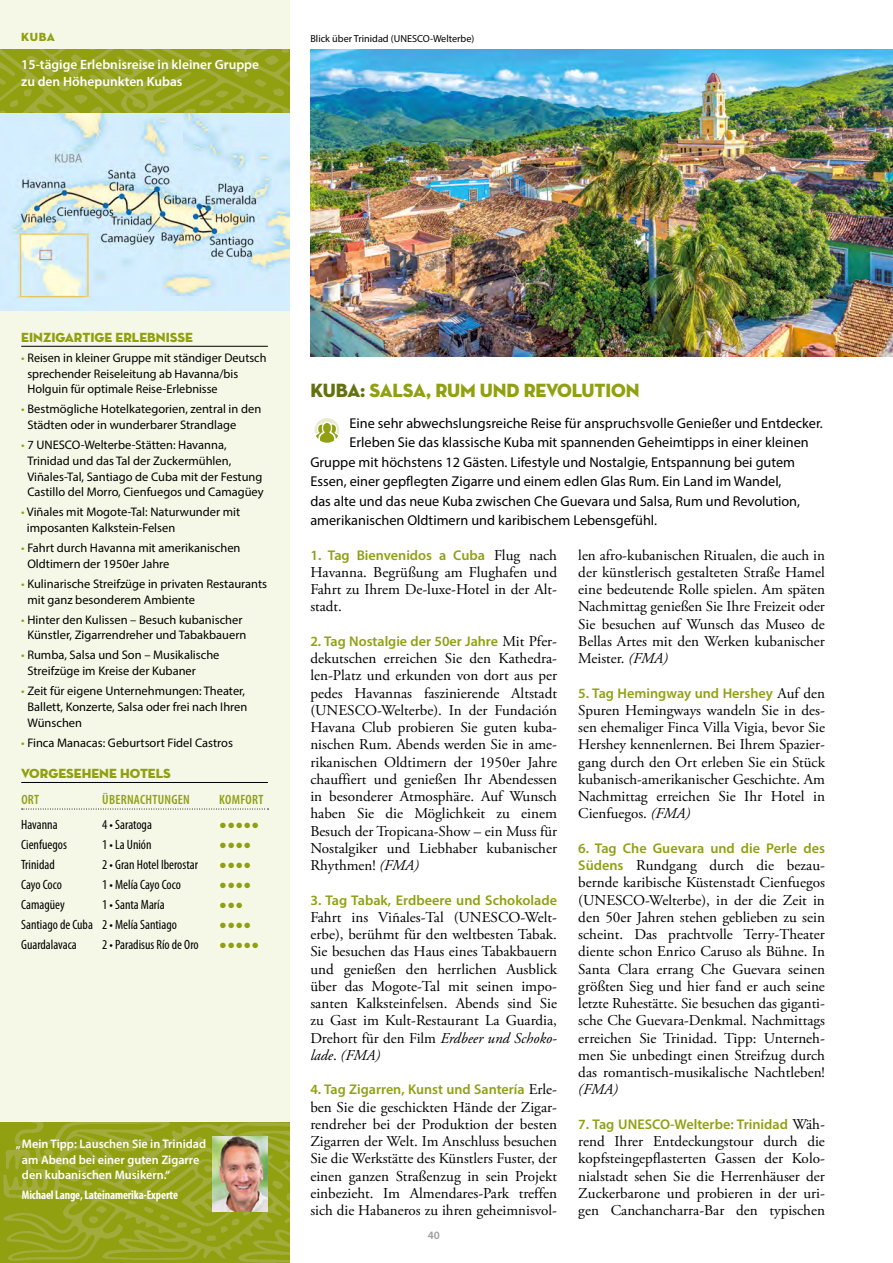
<style>
.page{position:relative;width:893px;height:1263px;background:#fff}
.page>*{position:absolute;margin:0;border:0;box-sizing:border-box;transform-origin:0 0}
.t1{font:19.5px "Neutra Disp Titling";letter-spacing:-.01em;color:#90a011}
.t2{font:15px/17.2px "Adobe Garamond Pro";color:#000;text-align:justify}
.t3{font:italic 15px "Adobe Garamond Pro";color:#000}
.t4{font:14.25px "Myriad Pro";color:#000}
.t5{font:600 14.1px "Myriad Pro";color:#90a011}
.t6{font:condensed 13.5px "Myriad Pro";color:#000}
.t7{font:600 13.5px/16.5px "Myriad Pro";color:#fff}
.t8{font:13.5px "Neutra Disp Titling";color:#90a011}
.t9{font:600 condensed 13.5px "Myriad Pro";letter-spacing:.02em;color:#90a011}
.t10{font:12.75px "Arial";color:#90a011}
.t11{font:12.45px/15.8px "Myriad Pro";color:#000}
.t12{font:600 12.45px/15.8px "Myriad Pro";color:#fff}
.t13{font:700 condensed 12.45px "Myriad Pro";letter-spacing:-.01em;color:#fff;scale:.96 1}
.t14{font:12px "Neutra Disp Titling";color:#90a011}
.t15{font:600 11.25px "Myriad Pro";color:#9c9c9d}
.t16{font:10.2px "Myriad Pro";color:#000}
.s1{color:#90a011}
.s2{color:#647112}
.s3{font-family:"Adobe Garamond Pro";font-weight:400;font-size:15px;color:#000}
.s4{font-style:italic}
.s5{font-family:"Myriad Pro";font-weight:600;font-size:14.1px;color:#90a011}
</style>
<div class="page">
<div style="left:0;top:0;width:289px;height:1263px;background:#f5f8e6"></div>
<img style="left:0;top:49px;width:289px;height:261px">
<hr style="left:21px;top:346px;width:247px;height:1px;background:#000">
<hr style="left:21px;top:782px;width:247px;height:1px;background:#000">
<svg style="left:22px;top:809px;width:246px;height:1px"></svg>
<img style="left:0;top:1123px;width:289px;height:140px">
<img style="left:310px;top:49px;width:583px;height:307px">
<img style="left:213px;top:1136px;width:55px;height:75px">
<svg style="left:315px;top:418px;width:24px;height:25px"></svg>
<p class="t14" style="left:21px;top:30px;width:35px">KUBA</p>
<p class="t7" style="left:21px;top:56px;width:239px">15-tägige Erlebnisreise in kleiner Gruppe zu den Höhepunkten Kubas</p>
<p class="t16" style="left:310px;top:32px;width:166px">Blick über Trinidad (UNESCO-Welterbe)</p>
<p class="t8" style="left:21px;top:329px;width:173px">EINZIGARTIGE ERLEBNISSE</p>
<p class="t11" style="left:27px;top:350px;width:241px;text-indent:-6px"><span class="s1">•</span> Reisen in kleiner Gruppe mit ständiger Deutsch sprechender Reiseleitung ab Havanna/bis<br>Holguin für optimale Reise-Erlebnisse</p>
<p class="t11" style="left:27px;top:401px;width:235px;text-indent:-6px"><span class="s1">•</span> Bestmögliche Hotelkategorien, zentral in den<br>Städten oder in wunderbarer Strandlage</p>
<p class="t11" style="left:27px;top:437px;width:238px;text-indent:-6px"><span class="s1">•</span> 7 UNESCO-Welterbe-Stätten: Havanna, Trinidad und das Tal der Zuckermühlen, Viñales-Tal, Santiago de Cuba mit der Festung Castillo del Morro, Cienfuegos und Camagüey</p>
<p class="t11" style="left:27px;top:504px;width:215px;text-indent:-6px"><span class="s1">•</span> Viñales mit Mogote-Tal: Naturwunder mit imposanten Kalkstein-Felsen</p>
<p class="t11" style="left:27px;top:540px;width:215px;text-indent:-6px"><span class="s1">•</span> Fahrt durch Havanna mit amerikanischen<br>Oldtimern der 1950er Jahre</p>
<p class="t11" style="left:27px;top:576px;width:241px;text-indent:-6px"><span class="s1">•</span> Kulinarische Streifzüge in privaten Restaurants mit ganz besonderem Ambiente</p>
<p class="t11" style="left:21px;top:611px;width:227px;text-align:center"><span class="s1">•</span> Hinter den Kulissen – Besuch kubanischer<br>Künstler, Zigarrendreher und Tabakbauern</p>
<p class="t11" style="left:27px;top:647px;width:194px;text-indent:-6px"><span class="s1">•</span> Rumba, Salsa und Son – Musikalische<br>Streifzüge im Kreise der Kubaner</p>
<p class="t11" style="left:27px;top:683px;width:221px;text-indent:-6px"><span class="s1">•</span> Zeit für eigene Unternehmungen: Theater,<br>Ballett, Konzerte, Salsa oder frei nach Ihren<br>Wünschen</p>
<p class="t11" style="left:21px;top:734px;width:213px"><span class="s1">•</span> Finca Manacas: Geburtsort Fidel Castros</p>
<p class="t8" style="left:21px;top:765px;width:151px">VORGESEHENE HOTELS</p>
<p class="t9" style="left:21px;top:792px;width:19px">ORT</p>
<p class="t9" style="left:102px;top:792px;width:89px">ÜBERNACHTUNGEN</p>
<p class="t9" style="left:219px;top:792px;width:46px">KOMFORT</p>
<p class="t6" style="left:21px;top:817px;width:38px">Havanna</p>
<p class="t6" style="left:102px;top:817px;width:51px">4 • Saratoga</p>
<p class="t10" style="left:219px;top:816px;width:42px">●●●●●</p>
<p class="t6" style="left:21px;top:837px;width:47px">Cienfuegos</p>
<p class="t6" style="left:102px;top:837px;width:51px">1 • La Unión</p>
<p class="t10" style="left:219px;top:836px;width:33px">●●●●</p>
<p class="t6" style="left:21px;top:857px;width:35px">Trinidad</p>
<p class="t6" style="left:102px;top:857px;width:97px">2 • Gran Hotel Iberostar</p>
<p class="t10" style="left:219px;top:856px;width:33px">●●●●</p>
<p class="t6" style="left:21px;top:877px;width:42px">Cayo Coco</p>
<p class="t6" style="left:102px;top:877px;width:80px">1 • Melía Cayo Coco</p>
<p class="t10" style="left:219px;top:876px;width:33px">●●●●</p>
<p class="t6" style="left:21px;top:897px;width:45px">Camagüey</p>
<p class="t6" style="left:102px;top:897px;width:64px">1 • Santa María</p>
<p class="t10" style="left:219px;top:896px;width:25px">●●●</p>
<p class="t6" style="left:21px;top:917px;width:157px">Santiago de Cuba 2 • Melía Santiago</p>
<p class="t10" style="left:219px;top:916px;width:33px">●●●●</p>
<p class="t6" style="left:21px;top:937px;width:57px">Guardalavaca</p>
<p class="t6" style="left:102px;top:937px;width:98px">2 • Paradisus Río de Oro</p>
<p class="t10" style="left:219px;top:936px;width:42px">●●●●●</p>
<p class="t12" style="left:22px;top:1135px;width:186px;text-indent:-6px">„Mein Tipp: Lauschen Sie in Trinidad am Abend bei einer guten Zigarre den kubanischen Musikern.“</p>
<p class="t13" style="left:22px;top:1188px;width:164px">Michael Lange, Lateinamerika-Experte</p>
<h1 class="t1" style="left:310px;top:378px;width:331px"><span class="s2">KUBA:</span> SALSA, RUM UND REVOLUTION</h1>
<p class="t4" style="left:350px;top:414px;width:475px">Eine sehr abwechslungsreiche Reise für anspruchsvolle Genießer und Entdecker.</p>
<p class="t4" style="left:350px;top:434px;width:461px">Erleben Sie das klassische Kuba mit spannenden Geheimtipps in einer kleinen</p>
<p class="t4" style="left:310px;top:453px;width:486px">Gruppe mit höchstens 12 Gästen. Lifestyle und Nostalgie, Entspannung bei gutem</p>
<p class="t4" style="left:310px;top:473px;width:473px">Essen, einer gepflegten Zigarre und einem edlen Glas Rum. Ein Land im Wandel,</p>
<p class="t4" style="left:310px;top:492px;width:491px">das alte und das neue Kuba zwischen Che Guevara und Salsa, Rum und Revolution,</p>
<p class="t4" style="left:310px;top:511px;width:348px">amerikanischen Oldtimern und karibischem Lebensgefühl.</p>
<p class="t5" style="left:310px;top:546px;width:248px">1. Tag Bienvenidos a Cuba <span class="s3">Flug nach</span></p>
<p class="t2" style="left:310px;top:564px;width:248px">Havanna. Begrüßung am Flughafen und Fahrt zu Ihrem De-luxe-Hotel in der Alt&shy;stadt.</p>
<p class="t5" style="left:310px;top:632px;width:248px">2. Tag Nostalgie der 50er Jahre <span class="s3">Mit Pfer-</span></p>
<p class="t2" style="left:310px;top:650px;width:248px">dekutschen erreichen Sie den Kathedra&shy;len-Platz und erkunden von dort aus per pedes Havannas faszinierende Altstadt (UNESCO-Welterbe). In der Fundación Havana Club probieren Sie guten kuba&shy;nischen Rum. Abends werden Sie in ame&shy;rikanischen Oldtimern der 1950er Jahre chauffiert und genießen Ihr Abendessen in besonderer Atmosphäre. Auf Wunsch haben Sie die Möglichkeit zu einem Besuch der Tropicana-Show – ein Muss für Nostalgiker und Liebhaber kubanischer Rhythmen! <span class="s4">(FMA)</span></p>
<p class="t5" style="left:310px;top:891px;width:248px">3. Tag Tabak, Erdbeere und Schokolade</p>
<p class="t2" style="left:310px;top:909px;width:248px">Fahrt ins Viñales-Tal (UNESCO-Welt&shy;erbe), berühmt für den weltbesten Tabak.<br>Sie besuchen das Haus eines Tabakbauern und genießen den herrlichen Ausblick über das Mogote-Tal mit seinen impo&shy;santen Kalksteinfelsen. Abends sind Sie zu Gast im Kult-Restaurant La Guardia, Drehort für den Film <span class="s4">Erdbeer und Schoko&shy;lade</span>. <span class="s4">(FMA)</span></p>
<p class="t5" style="left:310px;top:1081px;width:248px">4. Tag Zigarren, Kunst und Santería <span class="s3">Erle-</span></p>
<p class="t2" style="left:310px;top:1099px;width:248px">ben Sie die geschickten Hände der Zigar&shy;rendreher bei der Produktion der besten Zigarren der Welt. Im Anschluss besuchen Sie die Werkstätte des Künstlers Fuster, der einen ganzen Straßenzug in sein Projekt einbezieht. Im Almendares-Park treffen sich die Habaneros zu ihren geheimnisvol-</p>
<p class="t2" style="left:578px;top:547px;width:248px">len afro-kubanischen Ritualen, die auch in der künstlerisch gestalteten Straße Hamel eine bedeutende Rolle spielen. Am späten Nachmittag genießen Sie Ihre Freizeit oder Sie besuchen auf Wunsch das Museo de Bellas Artes mit den Werken kubanischer Meister. <span class="s4">(FMA)</span></p>
<p class="t5" style="left:578px;top:684px;width:248px">5. Tag Hemingway und Hershey <span class="s3">Auf den</span></p>
<p class="t2" style="left:578px;top:702px;width:248px">Spuren Hemingways wandeln Sie in des&shy;sen ehemaliger Finca Villa Vigia, bevor Sie Hershey kennenlernen. Bei Ihrem Spazier&shy;gang durch den Ort erleben Sie ein Stück kubanisch-amerikanischer Geschichte. Am Nachmittag erreichen Sie Ihr Hotel in Cienfuegos. <span class="s4">(FMA)</span></p>
<p class="t5" style="left:578px;top:839px;width:248px">6. Tag Che Guevara und die Perle des</p>
<p class="t2" style="left:578px;top:857px;width:248px"><span class="s5">Südens</span> Rundgang durch die bezau&shy;bernde karibische Küstenstadt Cienfuegos (UNESCO-Welterbe), in der die Zeit in den 50er Jahren stehen geblieben zu sein scheint. Das prachtvolle Terry-Theater diente schon Enrico Caruso als Bühne. In Santa Clara errang Che Guevara seinen größten Sieg und hier fand er auch seine letzte Ruhestätte. Sie besuchen das giganti&shy;sche Che Guevara-Denkmal. Nachmittags erreichen Sie Trinidad. Tipp: Unterneh&shy;men Sie unbedingt einen Streifzug durch das romantisch-musikalische Nachtleben!</p>
<p class="t3" style="left:578px;top:1081px;width:41px">(FMA)</p>
<p class="t5" style="left:578px;top:1115px;width:248px">7. Tag UNESCO-Welterbe: Trinidad <span class="s3">Wäh-</span></p>
<p class="t2" style="left:578px;top:1133px;width:248px">rend Ihrer Entdeckungstour durch die kopfsteingepflasterten Gassen der Kolo&shy;nialstadt sehen Sie die Herrenhäuser der Zuckerbarone und probieren in der uri&shy;gen Canchancharra-Bar den typischen</p>
<p class="t15" style="left:428px;top:1228px;width:14px">40</p>
</div>
